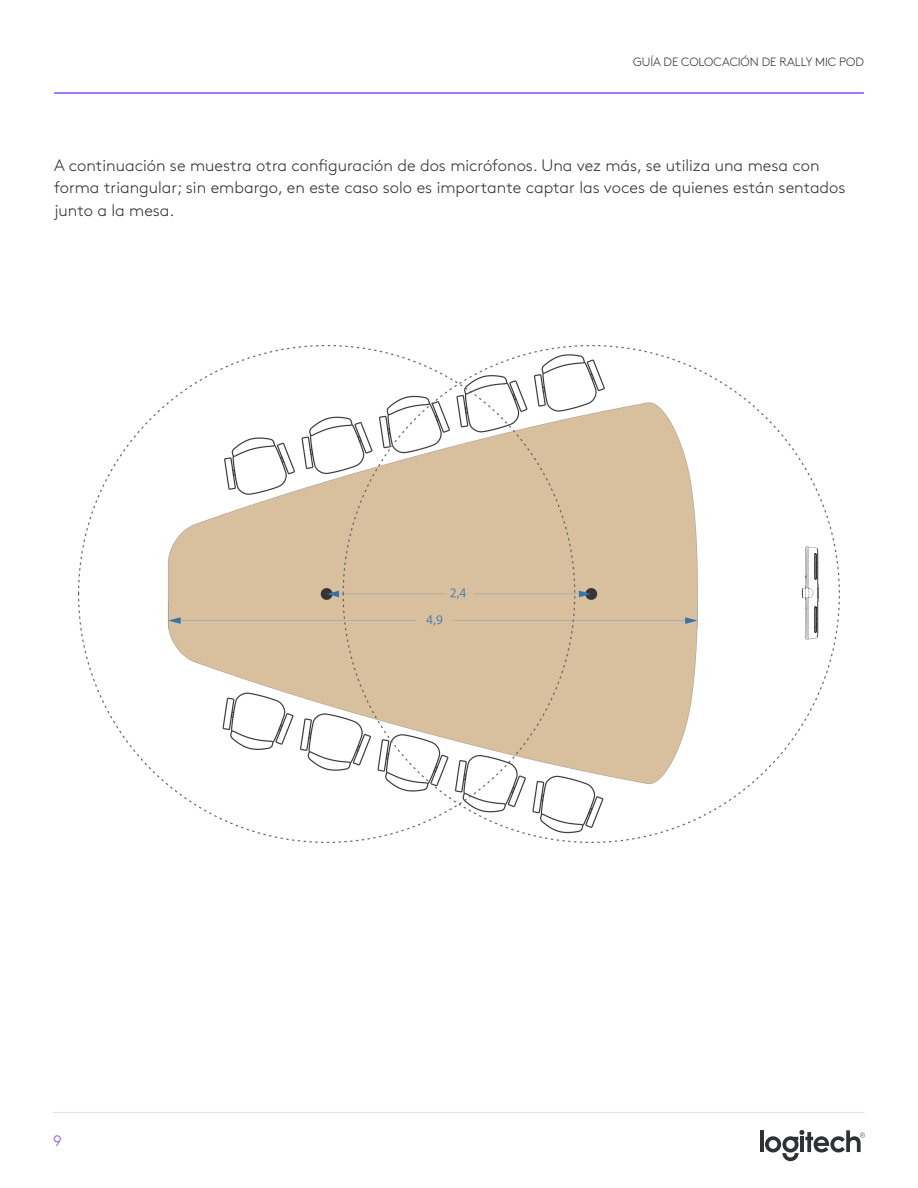
<style>
.page{position:relative;width:918px;height:1188px;background:#fff}
.page>*{position:absolute;margin:0;border:0;box-sizing:border-box;transform-origin:0 0}
.Body{font:300 16.5px/22.5px "Brown Pro";color:#2f3132}
.t1{font:300 15px "Brown Pro";color:#814efa}
.t2{font:300 12px "Brown Pro";letter-spacing:-.005em;color:#2f3132}
</style>
<div class="page">
<hr style="left:760px;top:1130px;width:4px;height:22px;background:#2f3132">
<svg style="left:765px;top:1130px;width:100px;height:31px"></svg>
<hr style="left:800px;top:1137px;width:4px;height:15px;background:#2f3132">
<hr style="left:53px;top:1112px;width:812px;height:1px;background:#e1e2e3">
<hr style="left:54px;top:92px;width:810px;height:2px;background:#814efa">
<img style="left:78px;top:346px;width:762px;height:496px">
<h6 class="t2" style="left:633px;top:53px;width:232px">GUÍA DE COLOCACIÓN DE RALLY MIC POD</h6>
<p class="Body" style="left:54px;top:153px;width:793px">A continuación se muestra otra configuración de dos micrófonos. Una vez más, se utiliza una mesa con forma triangular; sin embargo, en este caso solo es importante captar las voces de quienes están sentados junto a la mesa.</p>
<p class="t1" style="left:53px;top:1130px;width:10px">9</p>
</div>
